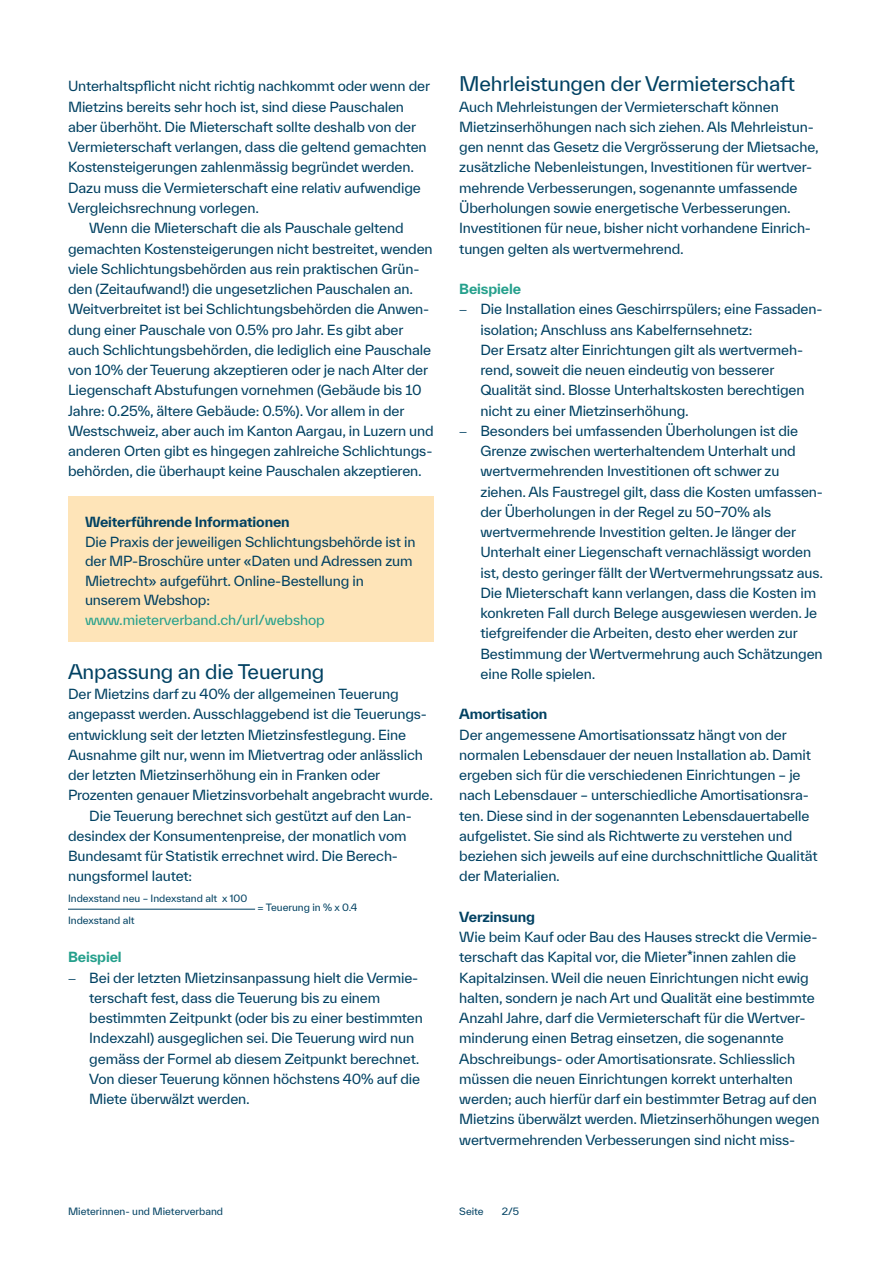
<style>
.page{position:relative;width:893px;height:1263px;background:#fff}
.page>*{position:absolute;margin:0;border:0;box-sizing:border-box;transform-origin:0 0}
.Titel_3_13{font:19.5px "TWK Everett";letter-spacing:-.01em;color:#014162}
.Lauftext_9_Einzug{font:13.5px/20.2px "TWK Everett";letter-spacing:-.01em;color:#014162}
.Lauftext_9{font:13.5px/20.2px "TWK Everett";letter-spacing:-.01em;color:#014162}
.Lauftext_Box_9{font:13.5px/19.5px "TWK Everett";letter-spacing:-.01em;color:#014162}
.Lauftext_Box_9-2{font:700 13.5px "TWK Everett";letter-spacing:-.01em;color:#014162}
.Titel_4_9{font:700 13.5px "TWK Everett";letter-spacing:-.01em;color:#014162}
.Titel_4_9_Beispiele{font:700 13.5px "TWK Everett";letter-spacing:-.01em;color:#25a08c}
.Tabelle_6_5{font:9.75px "TWK Everett";color:#014162}
.s1{color:#25a08c}
.s2{font-family:"Myriad Pro"}
</style>
<div class="page">
<div style="left:68px;top:496px;width:366px;height:146px;background:#fee4b8"></div>
<hr style="left:68px;top:909px;width:187px;height:1px;background:#014162">
<p class="Lauftext_9_Einzug" style="left:68px;top:76px;width:364px">Unterhaltspflicht nicht richtig nachkommt oder wenn der Mietzins bereits sehr hoch ist, sind diese Pauschalen aber überhöht. Die Mieterschaft sollte deshalb von der Vermieterschaft verlangen, dass die geltend gemachten Kostensteigerungen zahlenmässig begründet werden.<br>Dazu muss die Vermieterschaft eine relativ aufwendige Vergleichsrechnung vorlegen.</p>
<p class="Lauftext_9_Einzug" style="left:68px;top:218px;width:367px;text-indent:21px">Wenn die Mieterschaft die als Pauschale geltend gemachten Kostensteigerungen nicht bestreitet, wenden viele Schlichtungsbehörden aus rein praktischen Grün&shy;den (Zeitaufwand!) die ungesetzlichen Pauschalen an.<br>Weitverbreitet ist bei Schlichtungsbehörden die Anwen&shy;dung einer Pauschale von 0.5% pro Jahr. Es gibt aber auch Schlichtungsbehörden, die lediglich eine Pauschale von 10% der Teuerung akzeptieren oder je nach Alter der Liegenschaft Abstufungen vornehmen (Gebäude bis 10<br>Jahre: 0.25%, ältere Gebäude: 0.5%). Vor allem in der Westschweiz, aber auch im Kanton Aargau, in Luzern und anderen Orten gibt es hingegen zahlreiche Schlichtungs&shy;behörden, die überhaupt keine Pauschalen akzeptieren.</p>
<p class="Lauftext_Box_9-2" style="left:85px;top:512px;width:206px">Weiterführende Informationen</p>
<p class="Lauftext_Box_9" style="left:85px;top:532px;width:332px">Die Praxis der jeweiligen Schlichtungsbehörde ist in der MP-Broschüre unter «Daten und Adressen zum Mietrecht» aufgeführt. Online-Bestellung in unserem Webshop: <span class="s1">www.mieterverband.ch/url/webshop</span></p>
<p class="Titel_3_13" style="left:68px;top:658px;width:258px">Anpassung an die Teuerung</p>
<p class="Lauftext_9" style="left:68px;top:684px;width:367px">Der Mietzins darf zu 40% der allgemeinen Teuerung angepasst werden. Ausschlaggebend ist die Teuerungs&shy;entwicklung seit der letzten Mietzinsfestlegung. Eine Ausnahme gilt nur, wenn im Mietvertrag oder anlässlich der letzten Mietzinserhöhung ein in Franken oder Prozenten genauer Mietzinsvorbehalt angebracht wurde.</p>
<p class="Lauftext_9_Einzug" style="left:68px;top:805px;width:345px;text-indent:21px">Die Teuerung berechnet sich gestützt auf den Lan&shy;desindex der Konsumentenpreise, der monatlich vom Bundesamt für Statistik errechnet wird. Die Berech&shy;nungsformel lautet:</p>
<p class="Tabelle_6_5" style="left:68px;top:891px;width:181px">Indexstand neu – Indexstand alt x 100</p>
<p class="Tabelle_6_5" style="left:258px;top:901px;width:101px">= Teuerung in % x 0.4</p>
<p class="Tabelle_6_5" style="left:68px;top:913px;width:68px">Indexstand alt</p>
<p class="Titel_4_9_Beispiele" style="left:68px;top:947px;width:55px">Beispiel</p>
<p class="Lauftext_9_Einzug" style="left:89px;top:967px;width:335px;text-indent:-21px"><span class="s2">−</span> Bei der letzten Mietzinsanpassung hielt die Vermie&shy;terschaft fest, dass die Teuerung bis zu einem bestimmten Zeitpunkt (oder bis zu einer bestimmten Indexzahl) ausgeglichen sei. Die Teuerung wird nun gemäss der Formel ab diesem Zeitpunkt berechnet.<br>Von dieser Teuerung können höchstens 40% auf die Miete überwälzt werden.</p>
<p class="Titel_3_13" style="left:459px;top:71px;width:337px">Mehrleistungen der Vermieterschaft</p>
<p class="Lauftext_9" style="left:459px;top:96px;width:361px">Auch Mehrleistungen der Vermieterschaft können Mietzinserhöhungen nach sich ziehen. Als Mehrleistun&shy;gen nennt das Gesetz die Vergrösserung der Mietsache, zusätzliche Nebenleistungen, Investitionen für wertver&shy;mehrende Verbesserungen, sogenannte umfassende Überholungen sowie energetische Verbesserungen.<br>Investitionen für neue, bisher nicht vorhandene Einrich&shy;tungen gelten als wertvermehrend.</p>
<p class="Titel_4_9_Beispiele" style="left:459px;top:279px;width:63px">Beispiele</p>
<p class="Lauftext_9_Einzug" style="left:480px;top:299px;width:342px;text-indent:-21px"><span class="s2">−</span> Die Installation eines Geschirrspülers; eine Fassaden&shy;isolation; Anschluss ans Kabelfernsehnetz:<br>Der Ersatz alter Einrichtungen gilt als wertvermeh&shy;rend, soweit die neuen eindeutig von besserer Qualität sind. Blosse Unterhaltskosten berechtigen nicht zu einer Mietzinserhöhung.</p>
<p class="Lauftext_9_Einzug" style="left:480px;top:420px;width:344px;text-indent:-21px"><span class="s2">−</span> Besonders bei umfassenden Überholungen ist die Grenze zwischen werterhaltendem Unterhalt und wertvermehrenden Investitionen oft schwer zu ziehen. Als Faustregel gilt, dass die Kosten umfassen&shy;der Überholungen in der Regel zu 50–70% als wertvermehrende Investition gelten. Je länger der Unterhalt einer Liegenschaft vernachlässigt worden ist, desto geringer fällt der Wertvermehrungssatz aus.<br>Die Mieterschaft kann verlangen, dass die Kosten im konkreten Fall durch Belege ausgewiesen werden. Je tiefgreifender die Arbeiten, desto eher werden zur Bestimmung der Wertvermehrung auch Schätzungen eine Rolle spielen.</p>
<p class="Titel_4_9" style="left:459px;top:704px;width:90px">Amortisation</p>
<p class="Lauftext_9" style="left:459px;top:724px;width:360px">Der angemessene Amortisationssatz hängt von der normalen Lebensdauer der neuen Installation ab. Damit ergeben sich für die verschiedenen Einrichtungen – je nach Lebensdauer – unterschiedliche Amortisationsra&shy;ten. Diese sind in der sogenannten Lebensdauertabelle aufgelistet. Sie sind als Richtwerte zu verstehen und beziehen sich jeweils auf eine durchschnittliche Qualität der Materialien.</p>
<p class="Titel_4_9" style="left:459px;top:907px;width:77px">Verzinsung</p>
<p class="Lauftext_9" style="left:459px;top:927px;width:362px">Wie beim Kauf oder Bau des Hauses streckt die Vermie&shy;terschaft das Kapital vor, die Mieter*innen zahlen die Kapitalzinsen. Weil die neuen Einrichtungen nicht ewig halten, sondern je nach Art und Qualität eine bestimmte Anzahl Jahre, darf die Vermieterschaft für die Wertver&shy;minderung einen Betrag einsetzen, die sogenannte Abschreibungs- oder Amortisationsrate. Schliesslich müssen die neuen Einrichtungen korrekt unterhalten werden; auch hierfür darf ein bestimmter Betrag auf den Mietzins überwälzt werden. Mietzinserhöhungen wegen wertvermehrenden Verbesserungen sind nicht miss-</p>
<p class="Tabelle_6_5" style="left:68px;top:1205px;width:157px">Mieterinnen- und Mieterverband</p>
<p class="Tabelle_6_5" style="left:459px;top:1205px;width:26px">Seite</p>
<p class="Tabelle_6_5" style="left:502px;top:1205px;width:19px">2/5</p>
</div>
